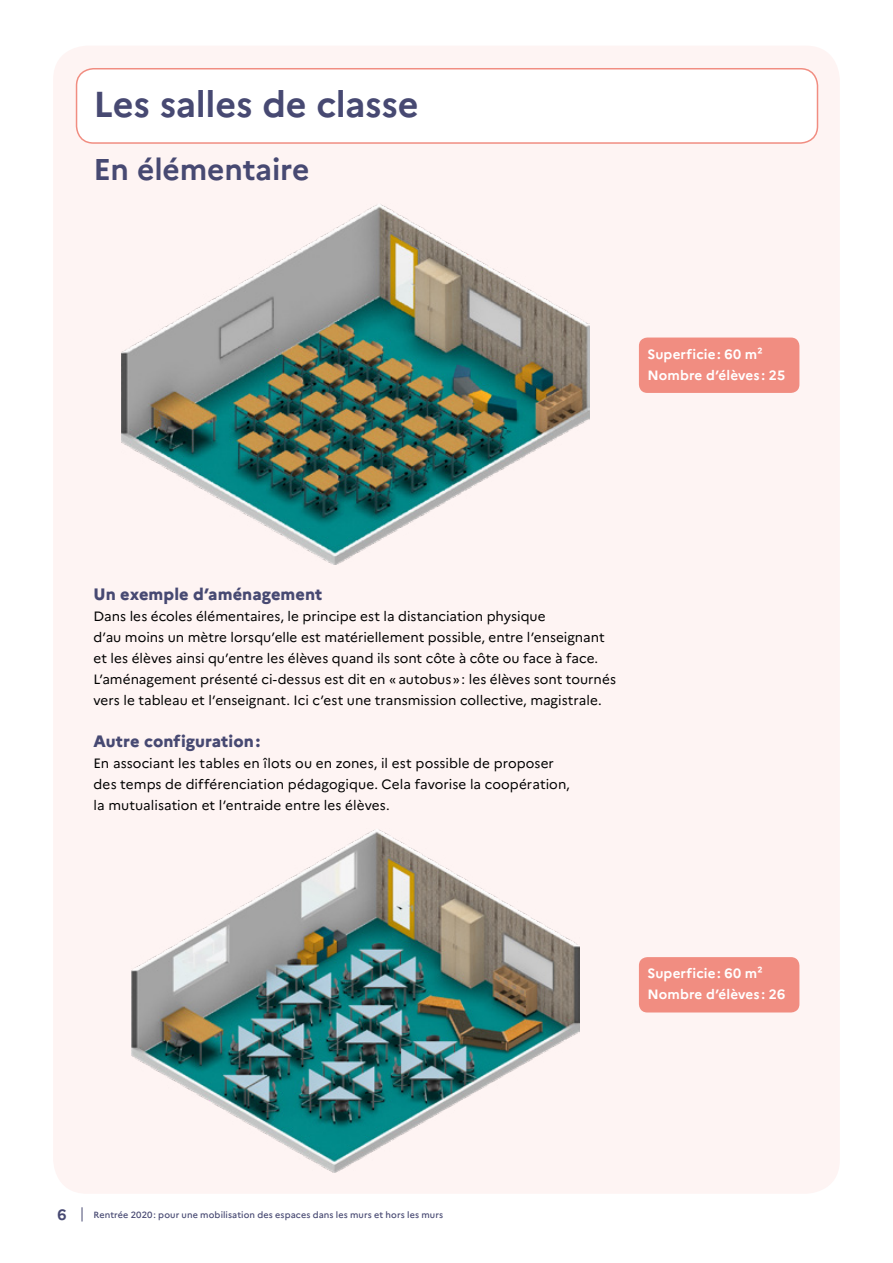
<style>
.page{position:relative;width:893px;height:1263px;background:#fff}
.page>*{position:absolute;margin:0;border:0;box-sizing:border-box;transform-origin:0 0}
.t1{font:700 36px "Marianne";letter-spacing:-.01em;color:#474972}
.t2{font:700 30px "Marianne";letter-spacing:-.005em;color:#474972}
.t3{font:800 16.5px "Marianne";letter-spacing:.005em;color:#474972}
.t4{font:700 15px "Marianne";color:#474972}
.t5{font:13.5px/21px "Marianne";color:#000}
.t6{font:700 13.5px/21px "Marianne";letter-spacing:.01em;color:#fff}
.t7{font:500 9px "Marianne";letter-spacing:.01em;color:#474972}
</style>
<div class="page">
<div style="left:53px;top:46px;width:787px;height:1148px;background:#fef4f3;border-radius:34px"></div>
<svg style="left:82px;top:1207px;width:1px;height:14px"></svg>
<div style="left:77px;top:69px;width:740px;height:74px;background:#fff;border-radius:17px"></div>
<div style="left:76px;top:68px;width:742px;height:76px;border:2px solid #f18d81;border-radius:17px"></div>
<img style="left:121px;top:204px;width:469px;height:361px">
<div style="left:639px;top:338px;width:160px;height:55px;background:#f18d81;border-radius:9px"></div>
<div style="left:639px;top:957px;width:160px;height:55px;background:#f18d81;border-radius:9px"></div>
<img style="left:131px;top:830px;width:449px;height:342px">
<h1 class="t1" style="left:94px;top:82px;width:326px">Les salles de classe</h1>
<h2 class="t2" style="left:94px;top:151px;width:217px">En élémentaire</h2>
<p class="t6" style="left:647px;top:343px;width:139px">Superficie: 60 m²<br>Nombre d’élèves : 25</p>
<p class="t3" style="left:94px;top:584px;width:230px">Un exemple d’aménagement</p>
<p class="t5" style="left:94px;top:606px;width:524px">Dans les écoles élémentaires, le principe est la distanciation physique<br>d’au moins un mètre lorsqu’elle est matériellement possible, entre l’enseignant et les élèves ainsi qu’entre les élèves quand ils sont côte à côte ou face à face.<br>L’aménagement présenté ci-dessus est dit en « autobus»: les élèves sont tournés vers le tableau et l’enseignant. Ici c’est une transmission collective, magistrale.</p>
<p class="t3" style="left:94px;top:731px;width:168px">Autre configuration:</p>
<p class="t5" style="left:94px;top:753px;width:478px">En associant les tables en îlots ou en zones, il est possible de proposer des temps de différenciation pédagogique. Cela favorise la coopération, la mutualisation et l’entraide entre les élèves.</p>
<p class="t6" style="left:647px;top:963px;width:139px">Superficie: 60 m²<br>Nombre d’élèves : 26</p>
<p class="t4" style="left:57px;top:1205px;width:10px">6</p>
<p class="t7" style="left:94px;top:1209px;width:351px">Rentrée 2020: pour une mobilisation des espaces dans les murs et hors les murs</p>
</div>
